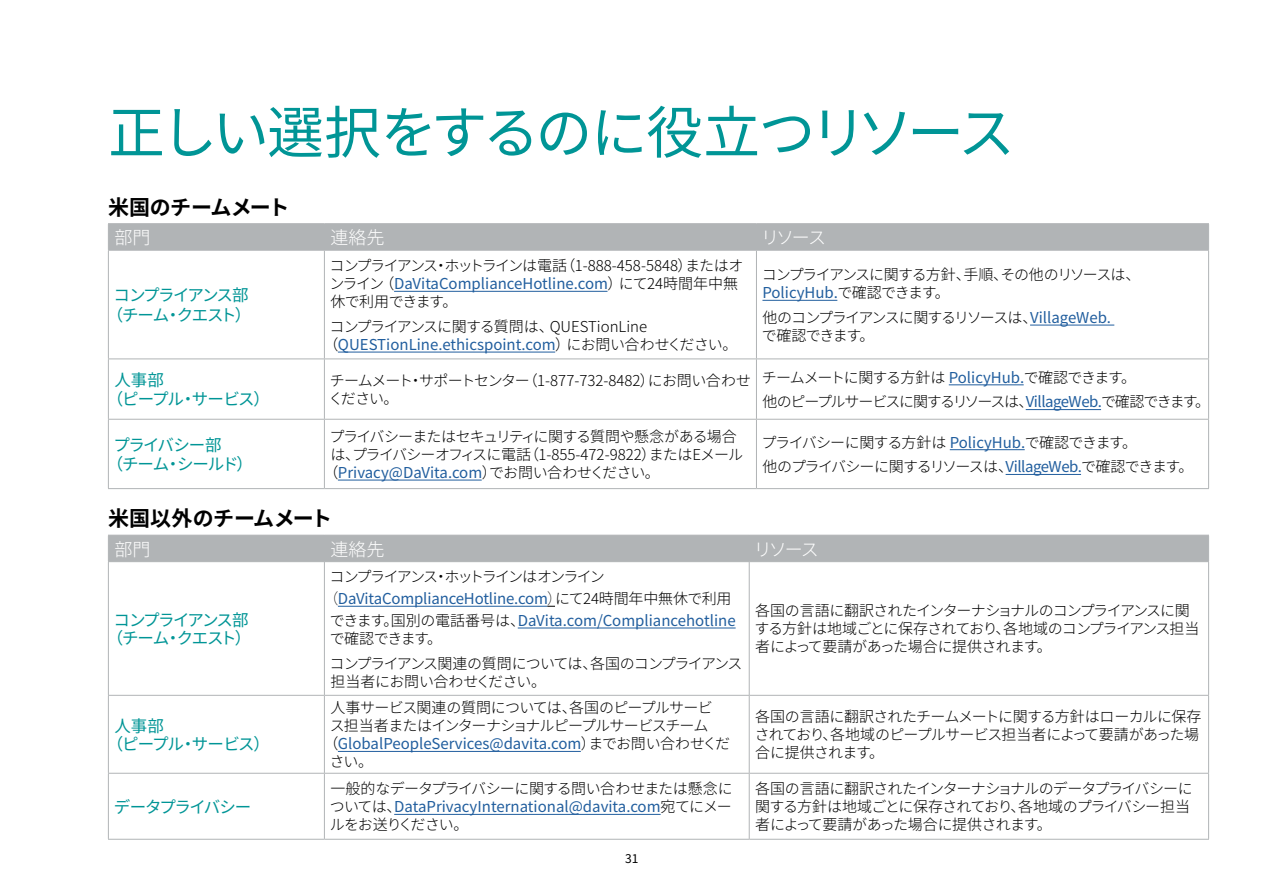
<style>
.page{position:relative;width:1263px;height:893px;background:#fff}
.page>*{position:absolute;margin:0;border:0;box-sizing:border-box;transform-origin:0 0}
.t1{font:57px "Noto Sans JP";letter-spacing:-.075em;color:#009596}
.t2{font:700 21px "Noto Sans JP";letter-spacing:-.02em;color:#000}
.t3{font:300 18px "Noto Sans JP";letter-spacing:-.055em;color:#fff}
.t4{font:16.5px/19.5px "Noto Sans JP";letter-spacing:-.095em;color:#009596;text-align:center}
.t5{font:16.5px/19.5px "Noto Sans JP";letter-spacing:-.045em;color:#009596}
.t6{font:16.5px/19.5px "Noto Sans JP";letter-spacing:-.07em;color:#009596}
.t7{font:300 15px/18px "Noto Sans JP";letter-spacing:-.055em;color:#000}
.t8{font:15px "Noto Sans JP";color:#215e9e}
.t9{font:300 15px/18px "Noto Sans JP";letter-spacing:-.035em;color:#000}
.t10{font:300 15px/18px "Noto Sans JP";letter-spacing:-.02em;color:#000}
.t11{font:300 15px/24.8px "Noto Sans JP";letter-spacing:-.08em;color:#000}
.t12{font:300 15px/18px "Noto Sans JP";letter-spacing:-.085em;color:#000}
.t13{font:300 15px/18px "Noto Sans JP";letter-spacing:-.09em;color:#000}
.t14{font:300 15px "Noto Sans JP";letter-spacing:-.12em;color:#000}
.t15{font:12px "Noto Sans JP";color:#000}
.s1{font-weight:400;color:#215e9e}
.s2{font-weight:300;color:#000}
.s3{font-weight:100;color:#000}
</style>
<div class="page">
<hr style="left:108px;top:223px;width:216px;height:1px;background:#b1b4b6">
<hr style="left:324px;top:223px;width:432px;height:1px;background:#b1b4b6">
<hr style="left:756px;top:223px;width:453px;height:1px;background:#b1b4b6">
<div style="left:108px;top:224px;width:1101px;height:26px;background:#b1b4b6"></div>
<hr style="left:108px;top:250px;width:216px;height:1px;background:#b1b4b6">
<hr style="left:108px;top:251px;width:1px;height:108px;background:#b1b4b6">
<hr style="left:324px;top:250px;width:432px;height:1px;background:#b1b4b6">
<hr style="left:324px;top:251px;width:1px;height:108px;background:#b1b4b6">
<hr style="left:756px;top:250px;width:453px;height:1px;background:#b1b4b6">
<hr style="left:756px;top:251px;width:1px;height:108px;background:#b1b4b6">
<hr style="left:1208px;top:251px;width:1px;height:108px;background:#b1b4b6">
<hr style="left:108px;top:359px;width:216px;height:1px;background:#b1b4b6">
<hr style="left:108px;top:359px;width:1px;height:60px;background:#b1b4b6">
<hr style="left:324px;top:359px;width:432px;height:1px;background:#b1b4b6">
<hr style="left:324px;top:359px;width:1px;height:60px;background:#b1b4b6">
<hr style="left:756px;top:359px;width:453px;height:1px;background:#b1b4b6">
<hr style="left:756px;top:359px;width:1px;height:60px;background:#b1b4b6">
<hr style="left:1208px;top:359px;width:1px;height:60px;background:#b1b4b6">
<hr style="left:108px;top:419px;width:216px;height:1px;background:#b1b4b6">
<hr style="left:108px;top:420px;width:1px;height:68px;background:#b1b4b6">
<hr style="left:324px;top:419px;width:432px;height:1px;background:#b1b4b6">
<hr style="left:324px;top:420px;width:1px;height:68px;background:#b1b4b6">
<hr style="left:756px;top:419px;width:453px;height:1px;background:#b1b4b6">
<hr style="left:756px;top:420px;width:1px;height:68px;background:#b1b4b6">
<hr style="left:1208px;top:420px;width:1px;height:68px;background:#b1b4b6">
<hr style="left:108px;top:488px;width:216px;height:1px;background:#b1b4b6">
<hr style="left:324px;top:488px;width:432px;height:1px;background:#b1b4b6">
<hr style="left:756px;top:488px;width:453px;height:1px;background:#b1b4b6">
<hr style="left:394px;top:291px;width:213px;height:1px;background:#215e9e">
<hr style="left:338px;top:352px;width:217px;height:1px;background:#215e9e">
<hr style="left:762px;top:300px;width:75px;height:1px;background:#215e9e">
<hr style="left:1030px;top:325px;width:84px;height:1px;background:#215e9e">
<hr style="left:949px;top:384px;width:75px;height:1px;background:#215e9e">
<hr style="left:1026px;top:409px;width:75px;height:1px;background:#215e9e">
<hr style="left:338px;top:480px;width:144px;height:1px;background:#215e9e">
<hr style="left:950px;top:449px;width:75px;height:1px;background:#215e9e">
<hr style="left:1006px;top:474px;width:75px;height:1px;background:#215e9e">
<div style="left:108px;top:535px;width:1101px;height:26px;background:#b1b4b6"></div>
<hr style="left:108px;top:561px;width:216px;height:1px;background:#b1b4b6">
<hr style="left:108px;top:562px;width:1px;height:133px;background:#b1b4b6">
<hr style="left:324px;top:561px;width:425px;height:1px;background:#b1b4b6">
<hr style="left:324px;top:562px;width:1px;height:133px;background:#b1b4b6">
<hr style="left:749px;top:561px;width:460px;height:1px;background:#b1b4b6">
<hr style="left:749px;top:562px;width:1px;height:133px;background:#b1b4b6">
<hr style="left:1208px;top:562px;width:1px;height:133px;background:#b1b4b6">
<hr style="left:108px;top:695px;width:216px;height:1px;background:#b1b4b6">
<hr style="left:108px;top:696px;width:1px;height:77px;background:#b1b4b6">
<hr style="left:324px;top:695px;width:425px;height:1px;background:#b1b4b6">
<hr style="left:324px;top:696px;width:1px;height:77px;background:#b1b4b6">
<hr style="left:749px;top:695px;width:460px;height:1px;background:#b1b4b6">
<hr style="left:749px;top:696px;width:1px;height:77px;background:#b1b4b6">
<hr style="left:1208px;top:696px;width:1px;height:77px;background:#b1b4b6">
<hr style="left:108px;top:773px;width:216px;height:1px;background:#b1b4b6">
<hr style="left:108px;top:774px;width:1px;height:65px;background:#b1b4b6">
<hr style="left:324px;top:773px;width:425px;height:1px;background:#b1b4b6">
<hr style="left:324px;top:774px;width:1px;height:65px;background:#b1b4b6">
<hr style="left:749px;top:773px;width:460px;height:1px;background:#b1b4b6">
<hr style="left:749px;top:774px;width:1px;height:65px;background:#b1b4b6">
<hr style="left:1208px;top:774px;width:1px;height:65px;background:#b1b4b6">
<hr style="left:108px;top:839px;width:216px;height:1px;background:#b1b4b6">
<hr style="left:324px;top:839px;width:425px;height:1px;background:#b1b4b6">
<hr style="left:749px;top:839px;width:460px;height:1px;background:#b1b4b6">
<hr style="left:338px;top:606px;width:209px;height:1px;background:#215e9e">
<hr style="left:518px;top:628px;width:218px;height:1px;background:#215e9e">
<hr style="left:338px;top:751px;width:243px;height:1px;background:#215e9e">
<hr style="left:394px;top:814px;width:267px;height:1px;background:#215e9e">
<h1 class="t1" style="left:108px;top:100px;width:908px">正しい選択をするのに役立つリソース</h1>
<h2 class="t2" style="left:108px;top:196px;width:183px">米国のチームメート</h2>
<p class="t3" style="left:114px;top:227px;width:37px">部門</p>
<p class="t3" style="left:330px;top:227px;width:55px">連絡先</p>
<p class="t3" style="left:761px;top:227px;width:66px">リソース</p>
<p class="t4" style="left:107px;top:286px;width:146px">コンプライアンス部（チーム・クエスト）</p>
<p class="t7" style="left:330px;top:257px;width:415px">コンプライアンス・ホットラインは電話（1-888-458-5848）またはオンライン （<span class="s1">DaVitaComplianceHotline.com</span>）にて24時間年中無休で利用できます。</p>
<p class="t10" style="left:323px;top:318px;width:415px;text-indent:6px">コンプライアンスに関する質問は、QUESTionLine（<span class="s1">QUESTionLine.ethicspoint.com</span>）にお問い合わせください。</p>
<p class="t12" style="left:762px;top:266px;width:380px">コンプライアンスに関する方針、手順、その他のリソースは、<br><span class="s1">PolicyHub.</span>で確認できます。</p>
<p class="t13" style="left:762px;top:309px;width:350px">他のコンプライアンスに関するリソースは、<span class="s1">VillageWeb.</span>で確認できます。</p>
<p class="t5" style="left:107px;top:370px;width:165px;text-indent:8px">人事部<br>（ピープル・サービス）</p>
<p class="t7" style="left:328px;top:372px;width:424px">チームメート・サポートセンター（1-877-732-8482）にお問い合わせください。</p>
<p class="t11" style="left:762px;top:365px;width:450px">チームメートに関する方針は <span class="s1">PolicyHub.</span>で確認できます。<br>他のピープルサービスに関するリソースは、<span class="s1">VillageWeb.</span>で確認できます。</p>
<p class="t6" style="left:107px;top:435px;width:148px;text-indent:7px">プライバシー部<br>（チーム・シールド）</p>
<p class="t7" style="left:329px;top:428px;width:409px">プライバシーまたはセキュリティに関する質問や懸念がある場合</p>
<p class="t9" style="left:330px;top:446px;width:414px">は、プライバシーオフィスに電話（1-855-472-9822）またはEメール</p>
<p class="t8" style="left:323px;top:464px;width:338px"><span class="s2">（</span>Privacy@DaVita.com<span class="s2">）でお問い合わせください。</span></p>
<p class="t7" style="left:761px;top:430px;width:433px;line-height:24.8px">プライバシーに関する方針は <span class="s1">PolicyHub.</span>で確認できます。<br>他のプライバシーに関するリソースは、<span class="s1">VillageWeb.</span>で確認できます。</p>
<h2 class="t2" style="left:108px;top:507px;width:226px">米国以外のチームメート</h2>
<p class="t3" style="left:114px;top:539px;width:37px">部門</p>
<p class="t3" style="left:330px;top:539px;width:55px">連絡先</p>
<p class="t3" style="left:754px;top:539px;width:66px">リソース</p>
<p class="t4" style="left:107px;top:611px;width:146px;line-height:18px">コンプライアンス部（チーム・クエスト）</p>
<p class="t5" style="left:107px;top:717px;width:165px;line-height:18px;text-indent:8px">人事部<br>（ピープル・サービス）</p>
<p class="t6" style="left:114px;top:797px;width:139px">データプライバシー</p>
<p class="t14" style="left:330px;top:568px;width:277px">コンプライアンス・ホットラインはオンライン</p>
<p class="t8" style="left:323px;top:590px;width:410px"><span class="s3">（</span>DaVitaComplianceHotline.com<span class="s3">）</span><span class="s2">にて24時間年中無休で利用</span></p>
<p class="t8" style="left:330px;top:612px;width:407px"><span class="s2">できます。国別の電話番号は、</span>DaVita.com/Compliancehotline</p>
<p class="t7" style="left:330px;top:626px;width:414px;line-height:24.8px">で確認できます。<br>コンプライアンス関連の質問については、各国のコンプライアンス</p>
<p class="t10" style="left:330px;top:672px;width:217px">担当者にお問い合わせください。</p>
<p class="t7" style="left:330px;top:699px;width:384px">人事サービス関連の質問については、各国のピープルサービ</p>
<p class="t7" style="left:330px;top:717px;width:380px">ス担当者またはインターナショナルピープルサービスチーム</p>
<p class="t8" style="left:323px;top:735px;width:408px"><span class="s2">（</span>GlobalPeopleServices@davita.com<span class="s2">）までお問い合わせくだ</span></p>
<p class="t7" style="left:330px;top:753px;width:45px">さい。</p>
<p class="t7" style="left:754px;top:602px;width:447px">各国の言語に翻訳されたインターナショナルのコンプライアンスに関する方針は地域ごとに保存されており、各地域のコンプライアンス担当者によって要請があった場合に提供されます。</p>
<p class="t9" style="left:755px;top:708px;width:448px">各国の言語に翻訳されたチームメートに関する方針はローカルに保存されており、各地域のピープルサービス担当者によって要請があった場合に提供されます。</p>
<p class="t7" style="left:330px;top:780px;width:405px;text-align:justify">一般的なデータプライバシーに関する問い合わせまたは懸念については、<span class="s1">DataPrivacyInternational@davita.com</span>宛てにメールをお送りください。</p>
<p class="t7" style="left:755px;top:780px;width:439px">各国の言語に翻訳されたインターナショナルのデータプライバシーに関する方針は地域ごとに保存されており、各地域のプライバシー担当者によって要請があった場合に提供されます。</p>
<p class="t15" style="left:625px;top:852px;width:15px">31</p>
</div>
